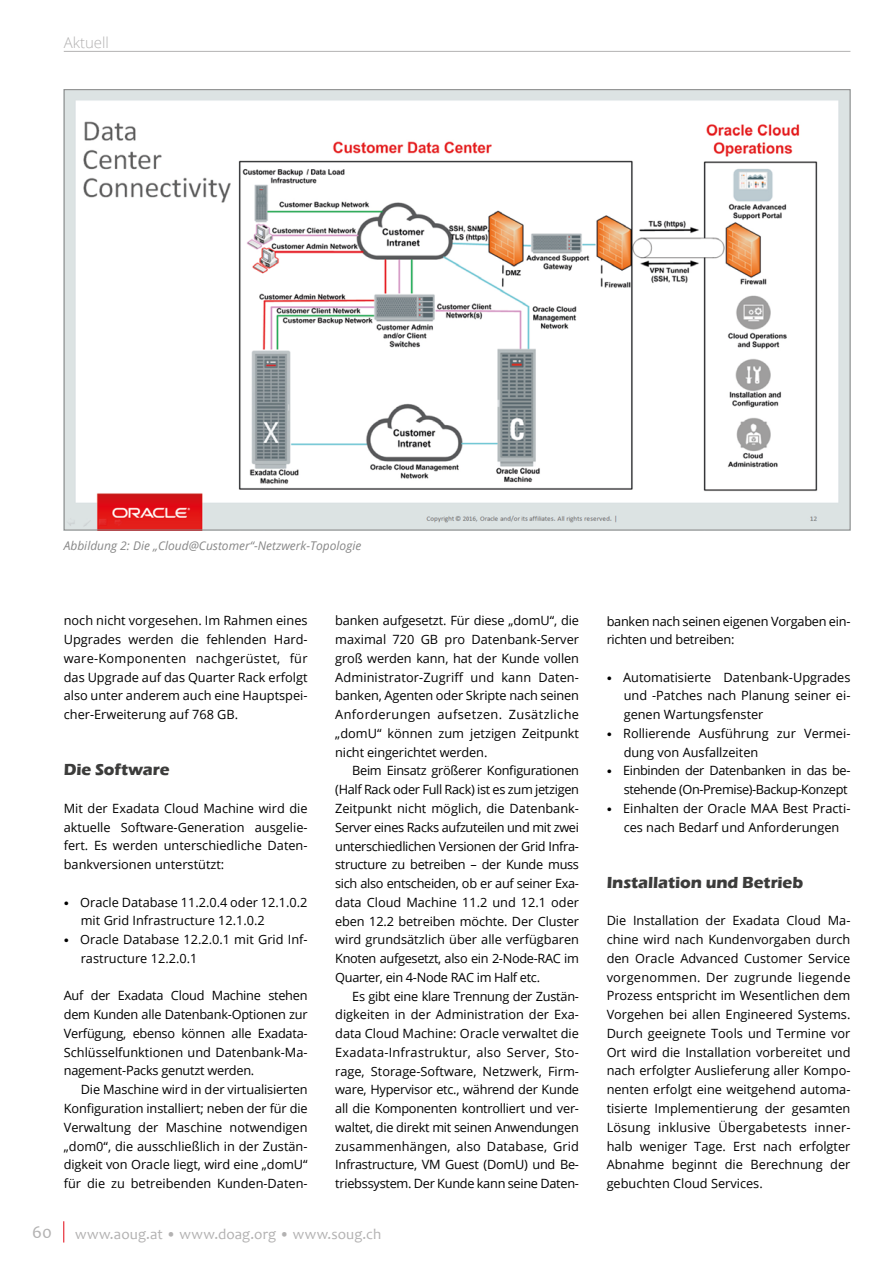
<style>
.page{position:relative;width:893px;height:1263px;background:#fff}
.page>*{position:absolute;margin:0;border:0;box-sizing:border-box;transform-origin:0 0}
.t1{font:18px "Candara";color:#b3b2b2}
.t2{font:700 16.5px "Eras ITC";letter-spacing:-.005em;color:#3c3c3b}
.t3{font:15px "Candara";letter-spacing:.01em;color:#b3b2b2}
.t4{font:300 15px "Open Sans";color:#b3b2b2}
.t5{font:12.75px/18.8px "Open Sans";color:#000;text-align:justify}
.t6{font:12.75px/18.8px "Open Sans";letter-spacing:-.03em;color:#000;text-align:right}
.t7{font:12.75px/18.8px "Open Sans";letter-spacing:-.02em;color:#000}
.t8{font:italic 12px "Open Sans";color:#878787}
.s1{font-family:"Stone Serif Std";font-weight:500;font-size:10.5px}
</style>
<div class="page">
<svg style="left:63px;top:1221px;width:1px;height:21px"></svg>
<hr style="left:64px;top:51px;width:786px;height:1px;background:#b3b2b2">
<img style="left:66px;top:91px;width:782px;height:437px">
<p class="t4" style="left:64px;top:32px;width:47px">Aktuell</p>
<p class="t8" style="left:64px;top:538px;width:299px">Abbildung 2: Die „Cloud@Customer“-Netzwerk-Topologie</p>
<p class="t5" style="left:64px;top:611px;width:245px">noch nicht vorgesehen. Im Rahmen eines Upgrades werden die fehlenden Hard&shy;ware-Komponenten nachgerüstet, für das Upgrade auf das Quarter Rack erfolgt also unter anderem auch eine Hauptspei&shy;cher-Erweiterung auf 768 GB.</p>
<p class="t2" style="left:64px;top:760px;width:107px">Die Software</p>
<p class="t5" style="left:64px;top:798px;width:245px">Mit der Exadata Cloud Machine wird die aktuelle Software-Generation ausgelie&shy;fert. Es werden unterschiedliche Daten&shy;bankversionen unterstützt:</p>
<p class="t5" style="left:81px;top:892px;width:228px;text-indent:-17px"><span class="s1">•</span> Oracle Database 11.2.0.4 oder 12.1.0.2 mit Grid Infrastructure 12.1.0.2</p>
<p class="t5" style="left:81px;top:930px;width:228px;text-indent:-17px"><span class="s1">•</span> Oracle Database 12.2.0.1 mit Grid Inf&shy;rastructure 12.2.0.1</p>
<p class="t5" style="left:64px;top:986px;width:245px">Auf der Exadata Cloud Machine stehen dem Kunden alle Datenbank-Optionen zur Verfügung, ebenso können alle Exadata-Schlüsselfunktionen und Datenbank-Ma&shy;nagement-Packs genutzt werden.</p>
<p class="t5" style="left:64px;top:1080px;width:245px;text-indent:17px">Die Maschine wird in der virtualisierten Konfiguration installiert; neben der für die Verwaltung der Maschine notwendigen „dom0“, die ausschließlich in der Zustän&shy;digkeit von Oracle liegt, wird eine „domU“ für die zu betreibenden Kunden-Daten-</p>
<p class="t5" style="left:335px;top:611px;width:245px">banken aufgesetzt. Für diese „domU“, die maximal 720 GB pro Datenbank-Server groß werden kann, hat der Kunde vollen Administrator-Zugriff und kann Daten&shy;banken, Agenten oder Skripte nach seinen Anforderungen aufsetzen. Zusätzliche „domU“ können zum jetzigen Zeitpunkt nicht eingerichtet werden.</p>
<p class="t5" style="left:335px;top:761px;width:245px;text-indent:17px">Beim Einsatz größerer Konfigurationen (Half Rack oder Full Rack) ist es zum jetzigen Zeitpunkt nicht möglich, die Datenbank-Server eines Racks aufzuteilen und mit zwei unterschiedlichen Versionen der Grid Infra&shy;structure zu betreiben – der Kunde muss sich also entscheiden, ob er auf seiner Exa&shy;data Cloud Machine 11.2 und 12.1 oder eben 12.2 betreiben möchte. Der Cluster wird grundsätzlich über alle verfügbaren Knoten aufgesetzt, also ein 2-Node-RAC im Quarter, ein 4-Node RAC im Half etc.</p>
<p class="t5" style="left:335px;top:986px;width:245px;text-indent:17px">Es gibt eine klare Trennung der Zustän&shy;digkeiten in der Administration der Exa&shy;data Cloud Machine: Oracle verwaltet die Exadata-Infrastruktur, also Server, Sto&shy;rage, Storage-Software, Netzwerk, Firm&shy;ware, Hypervisor etc., während der Kunde all die Komponenten kontrolliert und ver&shy;waltet, die direkt mit seinen Anwendungen zusammenhängen, also Database, Grid Infrastructure, VM Guest (DomU) und Be&shy;triebssystem. Der Kunde kann seine Daten-</p>
<h1 class="t1" style="left:32px;top:1221px;width:21px">60</h1>
<p class="t3" style="left:75px;top:1224px;width:308px">www.aoug.at • www.doag.org • www.soug.ch</p>
<p class="t7" style="left:607px;top:611px;width:245px">banken nach seinen eigenen Vorgaben ein&shy;richten und betreiben:</p>
<p class="t5" style="left:624px;top:667px;width:228px;text-indent:-17px"><span class="s1">•</span> Automatisierte Datenbank-Upgrades und -Patches nach Planung seiner ei&shy;genen Wartungsfenster</p>
<p class="t5" style="left:624px;top:723px;width:228px;text-indent:-17px"><span class="s1">•</span> Rollierende Ausführung zur Vermei&shy;dung von Ausfallzeiten</p>
<p class="t6" style="left:607px;top:761px;width:245px"><span class="s1">•</span> Einbinden der Datenbanken in das be&shy;stehende (On-Premise)-Backup-Konzept</p>
<p class="t5" style="left:607px;top:798px;width:245px;text-align:center"><span class="s1">•</span> Einhalten der Oracle MAA Best Practi&shy;ces nach Bedarf und Anforderungen</p>
<p class="t2" style="left:607px;top:873px;width:198px">Installation und Betrieb</p>
<p class="t5" style="left:607px;top:911px;width:245px">Die Installation der Exadata Cloud Ma&shy;chine wird nach Kundenvorgaben durch den Oracle Advanced Customer Service vorgenommen. Der zugrunde liegende Prozess entspricht im Wesentlichen dem Vorgehen bei allen Engineered Systems.<br>Durch geeignete Tools und Termine vor Ort wird die Installation vorbereitet und nach erfolgter Auslieferung aller Kompo&shy;nenten erfolgt eine weitgehend automa&shy;tisierte Implementierung der gesamten Lösung inklusive Übergabetests inner&shy;halb weniger Tage. Erst nach erfolgter Abnahme beginnt die Berechnung der gebuchten Cloud Services.</p>
</div>
